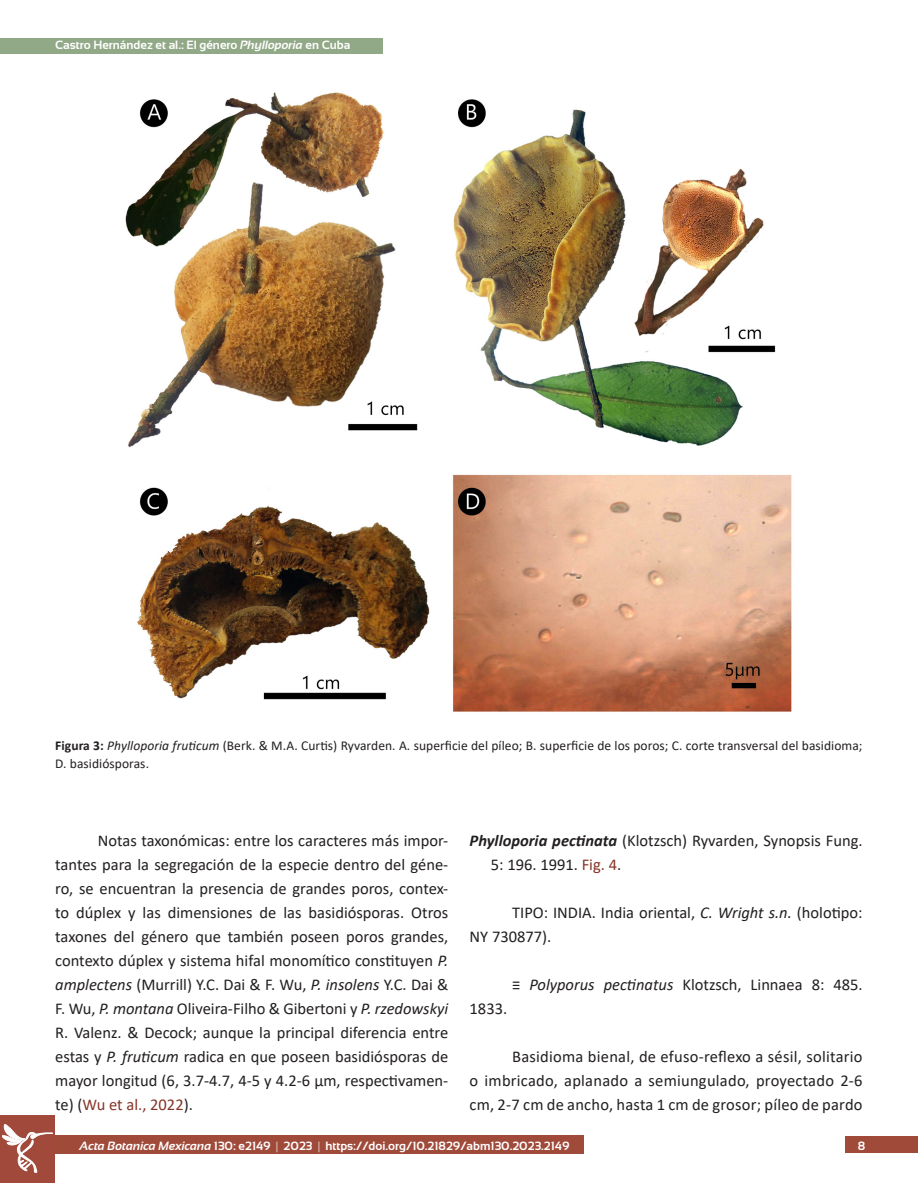
<style>
.page{position:relative;width:918px;height:1188px;background:#fff}
.page>*{position:absolute;margin:0;border:0;box-sizing:border-box;transform-origin:0 0}
.textobase{font:16.5px/24px "Calibri";color:#231f20;text-align:justify}
.especie{font:16.5px/24px "Calibri";color:#231f20}
.piefigura{font:13.5px/18px "Calibri";letter-spacing:.005em;color:#231f20}
.t1{font:700 12px "Sansation";color:#fff}
.t2{font:italic 700 12px "Sansation";color:#fff}
.s1{font-style:italic}
.s2{font-weight:700}
.s3{color:#853427}
.s4{font-weight:700;font-style:italic}
.s5{font-weight:300}
.s6{font-style:normal}
.s7{font-weight:300;font-style:normal}
</style>
<div class="page">
<div style="left:846px;top:1136px;width:72px;height:17px;background:#a04a3a"></div>
<div style="left:0;top:38px;width:382px;height:16px;background:#91a987"></div>
<div style="left:0;top:1135px;width:583px;height:19px;background:#a04a3a"></div>
<div style="left:0;top:1115px;width:55px;height:67px;background:#a14a3b"></div>
<svg style="left:2px;top:1124px;width:51px;height:49px"></svg>
<img style="left:125px;top:92px;width:667px;height:620px">
<p class="t1" style="left:55px;top:38px;width:297px">Castro Hernández et al.: El género <span class="s1">Phylloporia</span> en Cuba</p>
<p class="piefigura" style="left:55px;top:736px;width:809px"><span class="s2">Figura 3:</span> <span class="s1">Phylloporia fruticum</span> (Berk. &amp; M.A. Curtis) Ryvarden. A. superficie del píleo; B. superficie de los poros; C. corte transversal del basidioma;<br>D. basidiósporas.</p>
<p class="textobase" style="left:55px;top:828px;width:395px;text-indent:43px">Notas taxonómicas: entre los caracteres más impor&shy;tantes para la segregación de la especie dentro del géne&shy;ro, se encuentran la presencia de grandes poros, contex&shy;to dúplex y las dimensiones de las basidiósporas. Otros taxones del género que también poseen poros grandes, contexto dúplex y sistema hifal monomítico constituyen <span class="s1">P. amplectens</span> (Murrill) Y.C. Dai &amp; F. Wu, <span class="s1">P. insolens</span> Y.C. Dai &amp; F. Wu, <span class="s1">P. montana</span> Oliveira-Filho &amp; Gibertoni y <span class="s1">P. rzedowskyi </span>R. Valenz. &amp; Decock; aunque la principal diferencia entre estas y <span class="s1">P. fruticum</span> radica en que poseen basidiósporas de mayor longitud (6, 3.7-4.7, 4-5 y 4.2-6 µm, respectivamen&shy;te) (<span class="s3">Wu et al., 2022</span>).</p>
<p class="especie" style="left:491px;top:828px;width:373px;text-indent:-21px"><span class="s4">Phylloporia pectinata</span> (Klotzsch) Ryvarden, Synopsis Fung.<br>5: 196. 1991. <span class="s3">Fig. 4</span>.</p>
<p class="textobase" style="left:470px;top:900px;width:395px;text-indent:43px">TIPO: INDIA. India oriental, <span class="s1">C. Wright s.n.</span> (holotipo:<br>NY 730877).</p>
<p class="textobase" style="left:512px;top:972px;width:352px">≡ <span class="s1">Polyporus pectinatus</span> Klotzsch, Linnaea 8: 485.</p>
<p class="textobase" style="left:470px;top:996px;width:39px">1833.</p>
<p class="textobase" style="left:470px;top:1044px;width:395px;text-indent:43px">Basidioma bienal, de efuso-reflexo a sésil, solitario o imbricado, aplanado a semiungulado, proyectado 2-6 cm, 2-7 cm de ancho, hasta 1 cm de grosor; píleo de pardo</p>
<p class="t1" style="left:193px;top:1134px;width:351px">128: e1924 <span class="s5">|</span> 2021 <span class="s5">|</span> https://doi.org/10.21829/abm128.2021.1924</p>
<p class="t1" style="left:58px;top:1138px;width:484px"><sup>Acta</sup> <sup>Botanica</sup> <sup>Mexicana</sup> 128: e1829 <span class="s5">|</span> 2021 <span class="s5">|</span> https://doi.org/10.21829/abm128.2021.18 9</p>
<p class="t1" style="left:326px;top:1138px;width:246px">https://doi.org/10.21829/abm130.2023.2130</p>
<p class="t1" style="left:256px;top:1138px;width:16px">30</p>
<p class="t1" style="left:284px;top:1138px;width:38px">2023 <span class="s5">|</span></p>
<p class="t1" style="left:555px;top:1139px;width:16px">49</p>
<p class="t2" style="left:56px;top:1138px;width:134px">Acta Botanic Mexicana</p>
<p class="t2" style="left:79px;top:1139px;width:201px">Acta Botanica Mexicana <span class="s6">130: e2149</span> <span class="s7">|</span></p>
<p class="t1" style="left:858px;top:1139px;width:9px">8</p>
</div>
